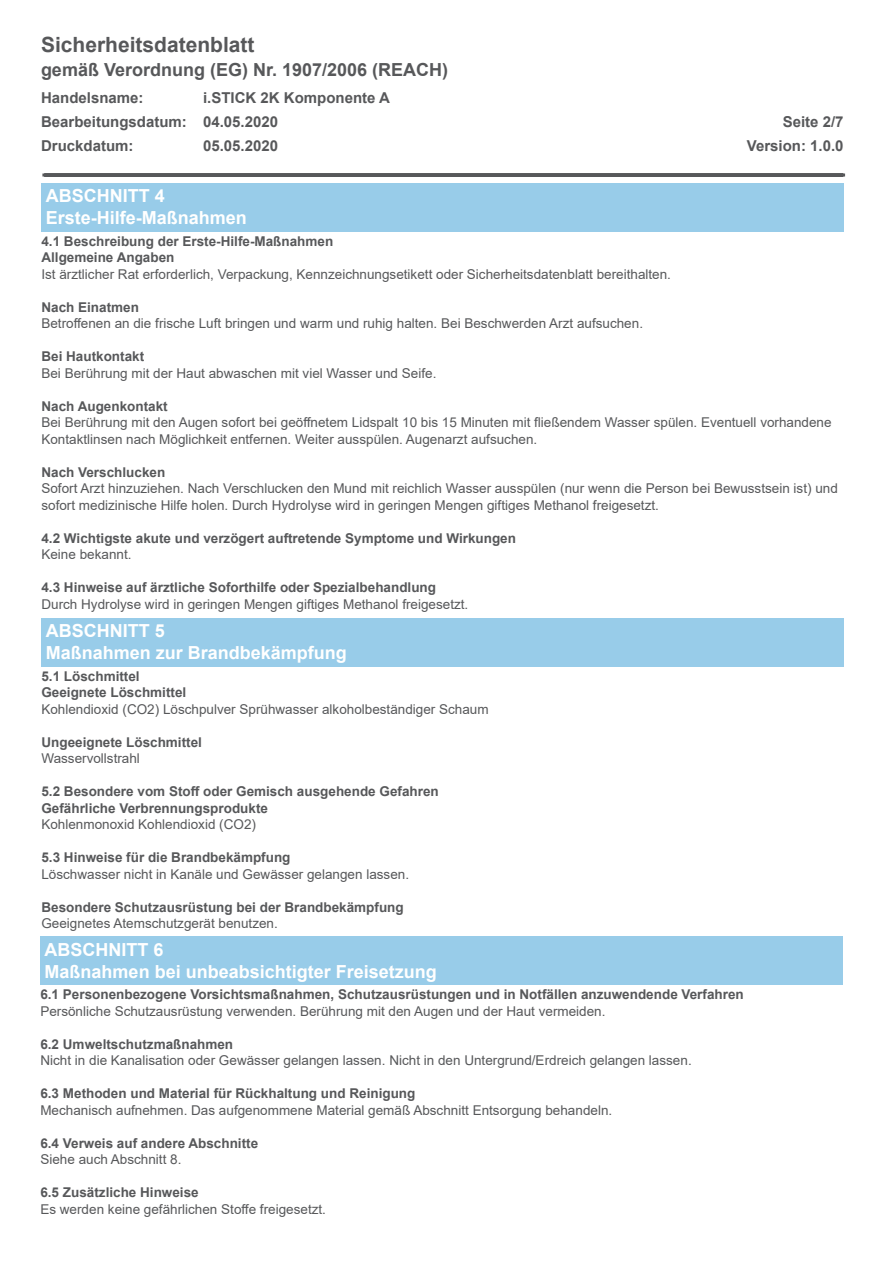
<style>
.page{position:relative;width:893px;height:1263px;background:#fff}
.page>*{position:absolute;margin:0;border:0;box-sizing:border-box;transform-origin:0 0}
.t1{font:700 21px "Arial";color:#57585a}
.t2{font:700 18px/21.6px "Arial";color:#fff}
.t3{font:700 18px "Arial";color:#57585a}
.t4{font:700 15px/24px "Arial";color:#57585a}
.t5{font:13.5px/16.5px "Arial";color:#57585a}
.t6{font:700 13.5px/16.5px "Arial";color:#57585a}
</style>
<div class="page">
<div style="left:41px;top:183px;width:803px;height:49px;background:#98cce9"></div>
<div style="left:41px;top:618px;width:803px;height:48px;background:#98cce9"></div>
<hr style="left:44px;top:173px;width:800px;height:4px;background:#57585a">
<div style="left:40px;top:936px;width:803px;height:49px;background:#98cce9"></div>
<h1 class="t1" style="left:41px;top:30px;width:215px">Sicherheitsdatenblatt</h1>
<h2 class="t3" style="left:41px;top:57px;width:409px">gemäß Verordnung (EG) Nr. 1907/2006 (REACH)</h2>
<p class="t4" style="left:41px;top:86px;width:104px">Handelsname:</p>
<p class="t4" style="left:41px;top:86px;width:350px;text-indent:162px">i.STICK 2K Komponente A<br>Bearbeitungsdatum: 04.05.2020</p>
<p class="t4" style="left:783px;top:110px;width:62px">Seite 2/7</p>
<p class="t4" style="left:41px;top:134px;width:94px">Druckdatum:</p>
<p class="t4" style="left:203px;top:134px;width:77px">05.05.2020</p>
<p class="t4" style="left:747px;top:134px;width:98px">Version: 1.0.0</p>
<h2 class="t2" style="left:46px;top:185px;width:203px">ABSCHNITT 4<br>Erste-Hilfe-Maßnahmen</h2>
<p class="t6" style="left:41px;top:233px;width:293px">4.1 Beschreibung der Erste-Hilfe-Maßnahmen<br>Allgemeine Angaben</p>
<p class="t5" style="left:41px;top:266px;width:631px">Ist ärztlicher Rat erforderlich, Verpackung, Kennzeichnungsetikett oder Sicherheitsdatenblatt bereithalten.</p>
<p class="t6" style="left:41px;top:299px;width:99px">Nach Einatmen</p>
<p class="t5" style="left:41px;top:315px;width:603px">Betroffenen an die frische Luft bringen und warm und ruhig halten. Bei Beschwerden Arzt aufsuchen.</p>
<p class="t6" style="left:41px;top:348px;width:104px">Bei Hautkontakt</p>
<p class="t5" style="left:41px;top:365px;width:396px">Bei Berührung mit der Haut abwaschen mit viel Wasser und Seife.</p>
<p class="t6" style="left:41px;top:398px;width:128px">Nach Augenkontakt</p>
<p class="t5" style="left:41px;top:414px;width:792px">Bei Berührung mit den Augen sofort bei geöffnetem Lidspalt 10 bis 15 Minuten mit fließendem Wasser spülen. Eventuell vorhandene<br>Kontaktlinsen nach Möglichkeit entfernen. Weiter ausspülen. Augenarzt aufsuchen.</p>
<p class="t6" style="left:41px;top:464px;width:125px">Nach Verschlucken</p>
<p class="t5" style="left:41px;top:480px;width:798px">Sofort Arzt hinzuziehen. Nach Verschlucken den Mund mit reichlich Wasser ausspülen (nur wenn die Person bei Bewusstsein ist) und sofort medizinische Hilfe holen. Durch Hydrolyse wird in geringen Mengen giftiges Methanol freigesetzt.</p>
<p class="t6" style="left:41px;top:530px;width:476px">4.2 Wichtigste akute und verzögert auftretende Symptome und Wirkungen</p>
<p class="t5" style="left:41px;top:546px;width:92px">Keine bekannt.</p>
<p class="t6" style="left:41px;top:579px;width:396px">4.3 Hinweise auf ärztliche Soforthilfe oder Spezialbehandlung</p>
<p class="t5" style="left:41px;top:596px;width:428px">Durch Hydrolyse wird in geringen Mengen giftiges Methanol freigesetzt.</p>
<h2 class="t2" style="left:46px;top:620px;width:303px">ABSCHNITT 5<br>Maßnahmen zur Brandbekämpfung</h2>
<p class="t6" style="left:41px;top:668px;width:146px">5.1 Löschmittel<br>Geeignete Löschmittel</p>
<p class="t5" style="left:41px;top:700px;width:449px">Kohlendioxid (CO2) Löschpulver Sprühwasser alkoholbeständiger Schaum</p>
<p class="t6" style="left:41px;top:734px;width:162px">Ungeeignete Löschmittel</p>
<p class="t5" style="left:41px;top:750px;width:100px">Wasservollstrahl</p>
<p class="t6" style="left:41px;top:783px;width:399px">5.2 Besondere vom Stoff oder Gemisch ausgehende Gefahren<br>Gefährliche Verbrennungsprodukte</p>
<p class="t5" style="left:41px;top:816px;width:216px">Kohlenmonoxid Kohlendioxid (CO2)</p>
<p class="t6" style="left:41px;top:849px;width:251px">5.3 Hinweise für die Brandbekämpfung</p>
<p class="t5" style="left:41px;top:865px;width:369px">Löschwasser nicht in Kanäle und Gewässer gelangen lassen.</p>
<p class="t6" style="left:41px;top:899px;width:364px">Besondere Schutzausrüstung bei der Brandbekämpfung</p>
<p class="t5" style="left:41px;top:915px;width:238px">Geeignetes Atemschutzgerät benutzen.</p>
<h2 class="t2" style="left:45px;top:939px;width:394px">ABSCHNITT 6<br>Maßnahmen bei unbeabsichtigter Freisetzung</h2>
<p class="t6" style="left:40px;top:986px;width:705px">6.1 Personenbezogene Vorsichtsmaßnahmen, Schutzausrüstungen und in Notfällen anzuwendende Verfahren</p>
<p class="t5" style="left:40px;top:1003px;width:567px">Persönliche Schutzausrüstung verwenden. Berührung mit den Augen und der Haut vermeiden.</p>
<p class="t6" style="left:40px;top:1036px;width:194px">6.2 Umweltschutzmaßnahmen</p>
<p class="t5" style="left:40px;top:1052px;width:653px">Nicht in die Kanalisation oder Gewässer gelangen lassen. Nicht in den Untergrund/Erdreich gelangen lassen.</p>
<p class="t6" style="left:40px;top:1085px;width:377px">6.3 Methoden und Material für Rückhaltung und Reinigung</p>
<p class="t5" style="left:40px;top:1102px;width:573px">Mechanisch aufnehmen. Das aufgenommene Material gemäß Abschnitt Entsorgung behandeln.</p>
<p class="t6" style="left:40px;top:1135px;width:219px">6.4 Verweis auf andere Abschnitte</p>
<p class="t5" style="left:40px;top:1151px;width:143px">Siehe auch Abschnitt 8.</p>
<p class="t6" style="left:40px;top:1184px;width:160px">6.5 Zusätzliche Hinweise</p>
<p class="t5" style="left:40px;top:1201px;width:287px">Es werden keine gefährlichen Stoffe freigesetzt.</p>
</div>
